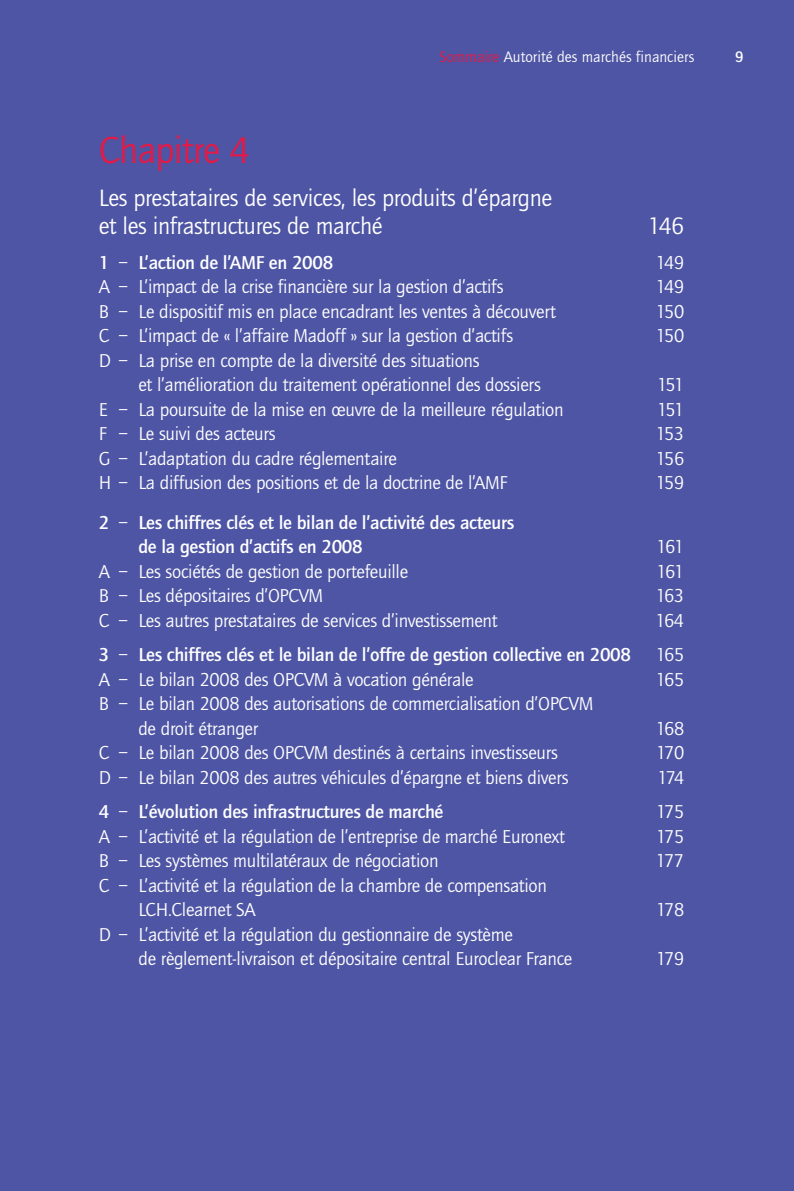
<style>
.page{position:relative;width:794px;height:1191px;background:#fff}
.page>*{position:absolute;margin:0;border:0;box-sizing:border-box;transform-origin:0 0}
.t1{font:38.5px "Quay Sans";letter-spacing:-.015em;color:#e31a47}
.t2{font:24.5px/28px "Quay Sans";letter-spacing:-.015em;color:#fff}
.t3{font:19.25px/24.5px "Quay Sans";letter-spacing:-.015em;color:#fff}
.t4{font:500 19.25px/24.5px "Quay Sans";letter-spacing:-.015em;color:#fff}
.t5{font:15.75px "Quay Sans";color:#fff}
.t6{font:500 15.75px "Quay Sans";color:#fff}
.s1{color:#e31a47}
.s2{font-weight:400}
</style>
<div class="page">
<div style="left:0;top:0;width:793px;height:1191px;background:#4e55a4"></div>
<p class="t5" style="left:439px;top:50px;width:256px"><span class="s1">Sommaire</span> Autorité des marchés financiers</p>
<p class="t6" style="left:735px;top:50px;width:10px">9</p>
<h1 class="t1" style="left:99px;top:136px;width:153px">Chapitre 4</h1>
<p class="t2" style="left:99px;top:186px;width:455px">Les prestataires de services, les produits d’épargne et les infrastructures de marché</p>
<p class="t2" style="left:648px;top:214px;width:38px">146</p>
<p class="t4" style="left:99px;top:251px;width:236px">1 <span class="s2">–</span> L’action de l’AMF en 2008</p>
<p class="t3" style="left:656px;top:252px;width:30px">149</p>
<p class="t3" style="left:99px;top:276px;width:406px">A – L’impact de la crise financière sur la gestion d’actifs</p>
<p class="t3" style="left:655px;top:276px;width:30px">149</p>
<p class="t3" style="left:99px;top:301px;width:458px">B – Le dispositif mis en place encadrant les ventes à découvert</p>
<p class="t3" style="left:656px;top:301px;width:30px">150</p>
<p class="t3" style="left:99px;top:325px;width:416px">C – L’impact de « l’affaire Madoff » sur la gestion d’actifs</p>
<p class="t3" style="left:656px;top:325px;width:30px">150</p>
<p class="t3" style="left:138px;top:350px;width:404px;text-indent:-40px">D – La prise en compte de la diversité des situations<br>et l’amélioration du traitement opérationnel des dossiers</p>
<p class="t3" style="left:657px;top:374px;width:29px">151</p>
<p class="t3" style="left:99px;top:399px;width:466px">E – La poursuite de la mise en œuvre de la meilleure régulation</p>
<p class="t3" style="left:657px;top:399px;width:29px">151</p>
<p class="t3" style="left:99px;top:423px;width:178px">F – Le suivi des acteurs</p>
<p class="t3" style="left:656px;top:423px;width:30px">153</p>
<p class="t3" style="left:99px;top:448px;width:300px">G – L’adaptation du cadre réglementaire</p>
<p class="t3" style="left:656px;top:448px;width:30px">156</p>
<p class="t3" style="left:99px;top:472px;width:410px">H – La diffusion des positions et de la doctrine de l’AMF</p>
<p class="t3" style="left:656px;top:472px;width:30px">159</p>
<p class="t4" style="left:138px;top:511px;width:377px;text-indent:-40px">2 <span class="s2">–</span> Les chiffres clés et le bilan de l’activité des acteurs de la gestion d’actifs en 2008</p>
<p class="t3" style="left:656px;top:536px;width:29px">161</p>
<p class="t3" style="left:99px;top:561px;width:311px">A – Les sociétés de gestion de portefeuille</p>
<p class="t3" style="left:656px;top:561px;width:29px">161</p>
<p class="t3" style="left:99px;top:585px;width:226px">B – Les dépositaires d’OPCVM</p>
<p class="t3" style="left:656px;top:585px;width:30px">163</p>
<p class="t3" style="left:99px;top:610px;width:400px">C – Les autres prestataires de services d’investissement</p>
<p class="t3" style="left:655px;top:610px;width:30px">164</p>
<p class="t4" style="left:99px;top:643px;width:534px">3 <span class="s2">–</span> Les chiffres clés et le bilan de l’offre de gestion collective en 2008</p>
<p class="t3" style="left:656px;top:644px;width:30px">165</p>
<p class="t3" style="left:99px;top:668px;width:376px">A – Le bilan 2008 des OPCVM à vocation générale</p>
<p class="t3" style="left:656px;top:668px;width:30px">165</p>
<p class="t3" style="left:138px;top:693px;width:456px;text-indent:-40px">B – Le bilan 2008 des autorisations de commercialisation d’OPCVM de droit étranger</p>
<p class="t3" style="left:656px;top:717px;width:30px">168</p>
<p class="t3" style="left:99px;top:742px;width:461px">C – Le bilan 2008 des OPCVM destinés à certains investisseurs</p>
<p class="t3" style="left:656px;top:742px;width:30px">170</p>
<p class="t3" style="left:99px;top:766px;width:471px">D – Le bilan 2008 des autres véhicules d’épargne et biens divers</p>
<p class="t3" style="left:657px;top:766px;width:28px">174</p>
<p class="t4" style="left:99px;top:800px;width:346px">4 <span class="s2">–</span> L’évolution des infrastructures de marché</p>
<p class="t3" style="left:656px;top:801px;width:30px">175</p>
<p class="t3" style="left:99px;top:825px;width:468px">A – L’activité et la régulation de l’entreprise de marché Euronext</p>
<p class="t3" style="left:656px;top:825px;width:30px">175</p>
<p class="t3" style="left:99px;top:850px;width:341px">B – Les systèmes multilatéraux de négociation</p>
<p class="t3" style="left:656px;top:850px;width:30px">177</p>
<p class="t3" style="left:138px;top:874px;width:410px;text-indent:-40px">C – L’activité et la régulation de la chambre de compensation<br>LCH.Clearnet SA</p>
<p class="t3" style="left:656px;top:899px;width:30px">178</p>
<p class="t3" style="left:138px;top:923px;width:435px;text-indent:-40px">D – L’activité et la régulation du gestionnaire de système<br>de règlement-livraison et dépositaire central Euroclear France</p>
<p class="t3" style="left:656px;top:948px;width:30px">179</p>
</div>
